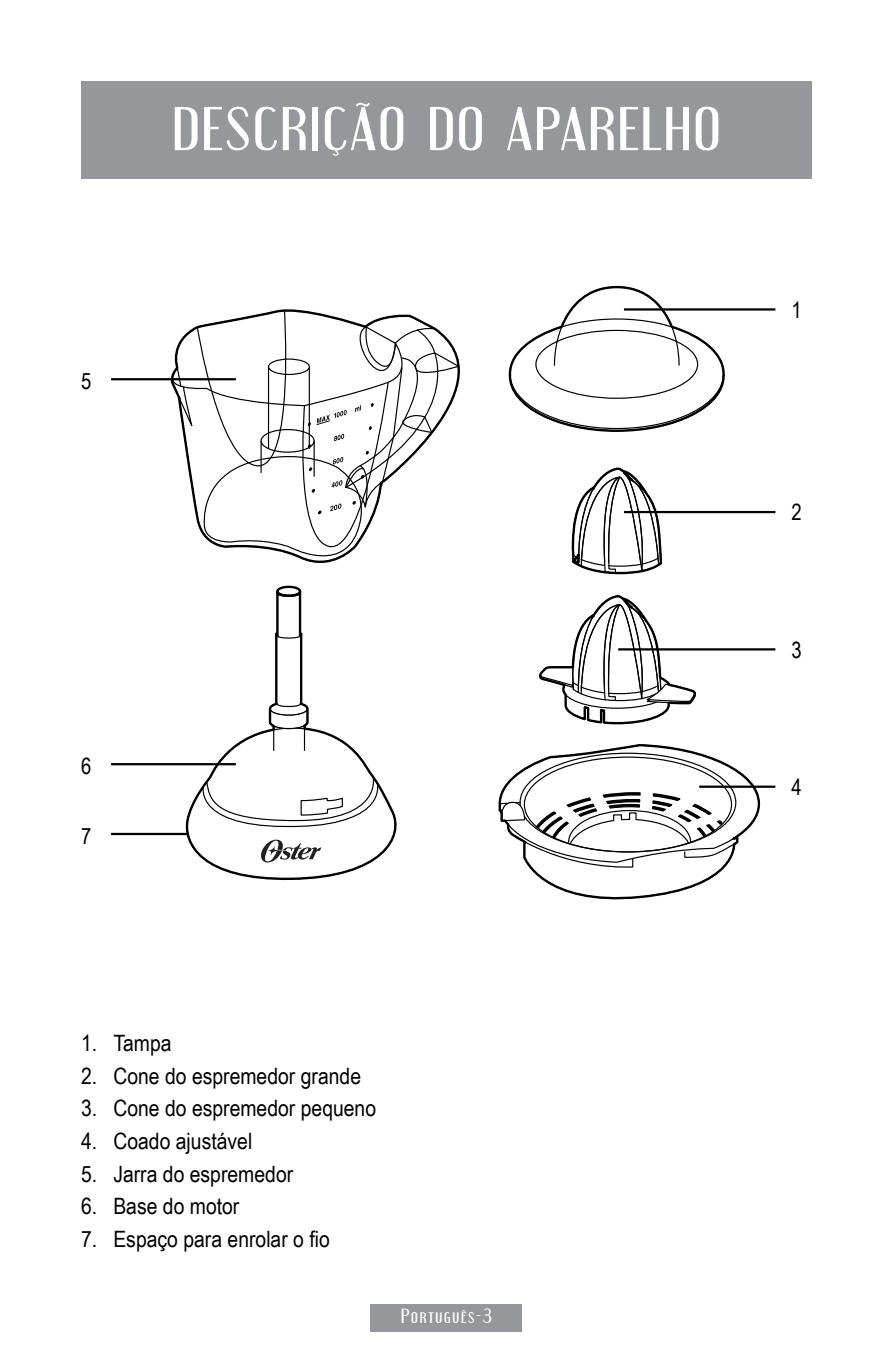
<style>
.page{position:relative;width:893px;height:1372px;background:#fff}
.page>*{position:absolute;margin:0;border:0;box-sizing:border-box;transform-origin:0 0}
.t1{font:54px "Engebrechtre";letter-spacing:.06em;color:#fff}
.t2{font:22.5px "Arial Narrow";color:#000;scale:1.05 1}
.t3{font:22.5px "Arial Narrow";color:#000}
.t4{font:18px "Engebrechtre";letter-spacing:.1em;color:#fff}
</style>
<div class="page">
<div style="left:371px;top:1303px;width:151px;height:28px;background:#95979a"></div>
<div style="left:81px;top:81px;width:731px;height:97px;background:#95979a"></div>
<svg style="left:156px;top:285px;width:605px;height:615px"></svg>
<hr style="left:624px;top:308px;width:151px;height:2px;background:#000">
<hr style="left:111px;top:378px;width:125px;height:2px;background:#000">
<hr style="left:111px;top:763px;width:125px;height:2px;background:#000">
<hr style="left:111px;top:832px;width:78px;height:3px;background:#000">
<hr style="left:624px;top:511px;width:151px;height:2px;background:#000">
<hr style="left:618px;top:648px;width:157px;height:2px;background:#000">
<hr style="left:699px;top:785px;width:76px;height:2px;background:#000">
<p class="t3" style="left:81px;top:364px;width:12px">5</p>
<p class="t3" style="left:81px;top:749px;width:12px">6</p>
<p class="t3" style="left:81px;top:819px;width:12px">7</p>
<h1 class="t1" style="left:173px;top:97px;width:548px">DESCRIÇÃO DO APARELHO</h1>
<p class="t3" style="left:792px;top:293px;width:12px">1</p>
<p class="t3" style="left:792px;top:496px;width:12px">2</p>
<p class="t3" style="left:792px;top:633px;width:12px">3</p>
<p class="t3" style="left:792px;top:770px;width:12px">4</p>
<p class="t2" style="left:81px;top:1026px;width:88px">1. Tampa</p>
<p class="t2" style="left:81px;top:1059px;width:268px">2. Cone do espremedor grande</p>
<p class="t2" style="left:81px;top:1091px;width:283px">3. Cone do espremedor pequeno</p>
<p class="t2" style="left:81px;top:1124px;width:165px">4. Coado ajustável</p>
<p class="t2" style="left:81px;top:1156px;width:204px">5. Jarra do espremedor</p>
<p class="t2" style="left:81px;top:1189px;width:152px">6. Base do motor</p>
<p class="t2" style="left:81px;top:1222px;width:238px">7. Espaço para enrolar o fio</p>
<p class="t4" style="left:401px;top:1305px;width:92px">Português-3</p>
</div>
